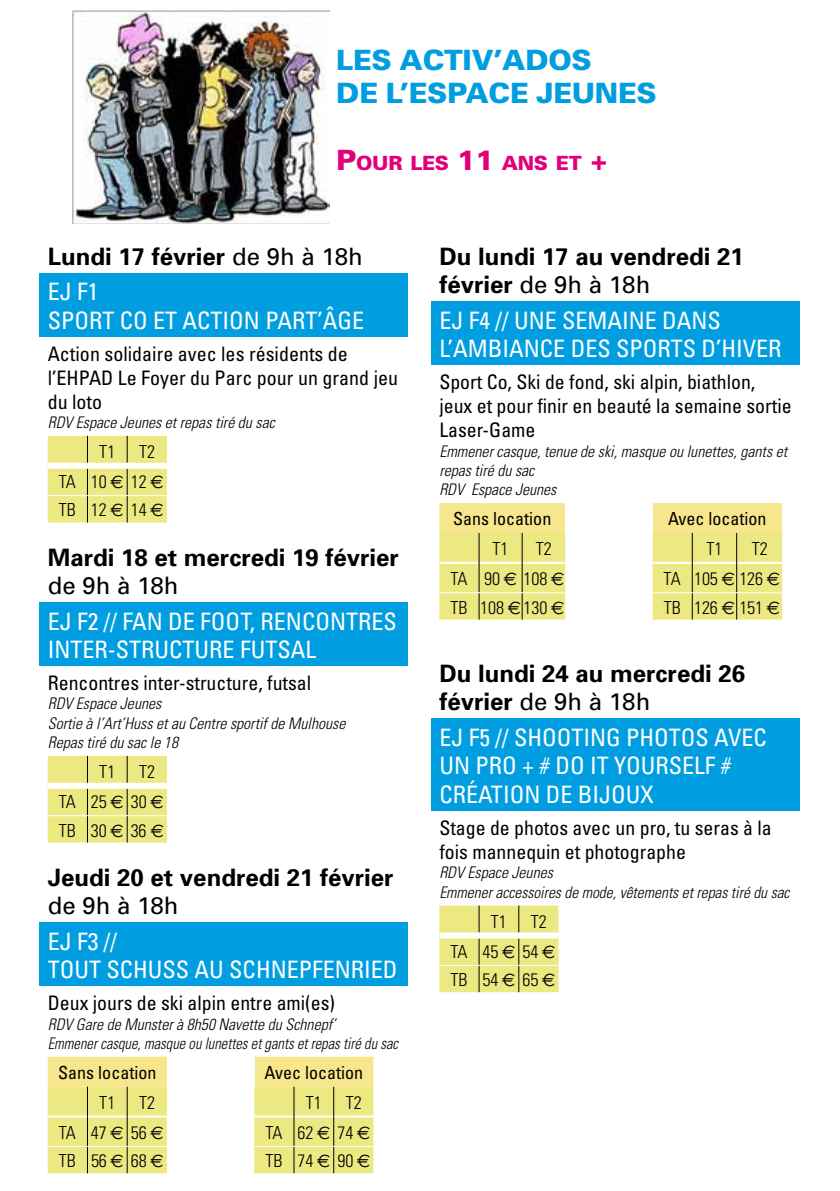
<style>
.page{position:relative;width:840px;height:1191px;background:#fff}
.page>*{position:absolute;margin:0;border:0;box-sizing:border-box;transform-origin:0 0}
.t1{font:900 28px/33.6px "Univers";letter-spacing:-.01em;color:#009ee0}
.t2{font:condensed 24px/28.8px "Univers";color:#fff}
.t3{font:700 24px/28.8px "Univers";color:#000}
.t4{font:24px "Univers";color:#000}
.t5{font:condensed 20px/24px "Univers";color:#000}
.t6{font:900 19.6px "Univers";letter-spacing:-.015em;color:#e2007a}
.t7{font:300 condensed 18px/29.2px "Univers";letter-spacing:-.005em;color:#000}
.t8{font:condensed 18px "Univers";color:#000}
.t9{font:italic 300 condensed 16px/19.2px "Univers";color:#000}
.s1{font-size:28px}
.s2{font-weight:400}
.s3{font-weight:400;font-stretch:condensed;color:#fff}
.s4{font-family:"Euro Sig";font-weight:400;font-stretch:normal}
</style>
<div class="page">
<div style="left:40px;top:273px;width:368px;height:64px;background:#009ee0"></div>
<div style="left:48px;top:436px;width:119px;height:86px;background:#ede982"></div>
<div style="left:48px;top:463px;width:39px;height:6px;background:#fff"></div>
<div style="left:87px;top:463px;width:40px;height:6px;background:#fff"></div>
<div style="left:127px;top:463px;width:40px;height:6px;background:#fff"></div>
<div style="left:40px;top:602px;width:368px;height:64px;background:#009ee0"></div>
<div style="left:48px;top:756px;width:119px;height:86px;background:#ede982"></div>
<div style="left:48px;top:783px;width:39px;height:6px;background:#fff"></div>
<div style="left:87px;top:783px;width:40px;height:6px;background:#fff"></div>
<div style="left:127px;top:783px;width:40px;height:6px;background:#fff"></div>
<div style="left:40px;top:922px;width:368px;height:64px;background:#009ee0"></div>
<svg style="left:48px;top:1056px;width:325px;height:117px"></svg>
<div style="left:431px;top:301px;width:368px;height:64px;background:#009ee0"></div>
<svg style="left:439px;top:503px;width:342px;height:116px"></svg>
<div style="left:431px;top:718px;width:368px;height:93px;background:#009ee0"></div>
<svg style="left:439px;top:905px;width:119px;height:87px;background:#e9e583"></svg>
<div style="left:439px;top:932px;width:40px;height:6px;background:#fff"></div>
<div style="left:479px;top:932px;width:39px;height:6px;background:#fff"></div>
<div style="left:518px;top:932px;width:40px;height:6px;background:#fff"></div>
<img style="left:72px;top:10px;width:257px;height:214px">
<h1 class="t1" style="left:336px;top:43px;width:322px">LES ACTIV’ADOS<br>DE L’ESPACE JEUNES</h1>
<p class="t6" style="left:336px;top:151px;width:273px"><span class="s1">P</span>OUR LES <span class="s1">11</span> ANS ET <span class="s1">+</span></p>
<h2 class="t3" style="left:48px;top:238px;width:316px;line-height:35.2px">Lundi 17 février <span class="s2">de 9h à 18h<br></span><span class="s3">EJ F1</span></h2>
<h2 class="t2" style="left:48px;top:305px;width:315px">Sport Co et Action Part’âge</h2>
<p class="t5" style="left:48px;top:341px;width:352px">Action solidaire avec les résidents de l’EHPAD Le Foyer du Parc pour un grand jeu du loto</p>
<p class="t9" style="left:48px;top:412px;width:228px">RDV Espace Jeunes et repas tiré du sac</p>
<p class="t7" style="left:99px;top:437px;width:17px">T1</p>
<p class="t7" style="left:59px;top:437px;width:106px;text-indent:80px">T2<br>TA 10 <span class="s4">€</span> 12 <span class="s4">€<br></span>TB 12 <span class="s4">€</span> 14 <span class="s4">€</span></p>
<h2 class="t3" style="left:48px;top:542px;width:352px">Mardi 18 et mercredi 19 février</h2>
<h2 class="t4" style="left:48px;top:572px;width:132px">de 9h à 18h</h2>
<h2 class="t2" style="left:48px;top:606px;width:336px">EJ F2 // Fan de foot, rencontres inter-structure futsal</h2>
<p class="t5" style="left:48px;top:671px;width:265px">Rencontres inter-structure, futsal</p>
<p class="t9" style="left:48px;top:694px;width:299px">RDV Espace Jeunes<br>Sortie à l’Art’Huss et au Centre sportif de Mulhouse<br>Repas tiré du sac le 18</p>
<p class="t7" style="left:99px;top:757px;width:17px">T1</p>
<p class="t7" style="left:59px;top:757px;width:107px;text-indent:80px">T2<br>TA 25 <span class="s4">€</span> 30 <span class="s4">€<br></span>TB 30 <span class="s4">€</span> 36 <span class="s4">€</span></p>
<h2 class="t3" style="left:48px;top:862px;width:347px">Jeudi 20 et vendredi 21 février</h2>
<h2 class="t4" style="left:48px;top:892px;width:132px">de 9h à 18h</h2>
<h2 class="t2" style="left:48px;top:926px;width:336px">EJ F3 //<br>Tout schuss Au Sch nepfenried</h2>
<p class="t5" style="left:48px;top:991px;width:289px">Deux jours de ski alpin entre ami(es)</p>
<p class="t9" style="left:48px;top:1014px;width:352px">RDV Gare de Munster à 8h50 Navette du Schnepf’<br>Emmener casque, masque ou lunettes et gants et repas tiré du sac</p>
<p class="t8" style="left:58px;top:1061px;width:99px">Sans location</p>
<p class="t8" style="left:264px;top:1061px;width:100px">Avec location</p>
<p class="t7" style="left:99px;top:1087px;width:17px">T1</p>
<p class="t7" style="left:139px;top:1087px;width:17px">T2</p>
<p class="t7" style="left:306px;top:1087px;width:17px">T1</p>
<p class="t7" style="left:345px;top:1087px;width:17px">T2</p>
<p class="t7" style="left:59px;top:1117px;width:106px">TA 47 <span class="s4">€</span> 56 <span class="s4">€</span></p>
<p class="t7" style="left:265px;top:1117px;width:106px">TA 62 <span class="s4">€</span> 74 <span class="s4">€</span></p>
<p class="t7" style="left:59px;top:1146px;width:106px">TB 56 <span class="s4">€</span> 68 <span class="s4">€</span></p>
<p class="t7" style="left:265px;top:1146px;width:106px">TB 74 <span class="s4">€</span> 90 <span class="s4">€</span></p>
<h2 class="t3" style="left:439px;top:242px;width:306px">Du lundi 17 au vendredi 21 février <span class="s2">de 9h à 18h</span></h2>
<h2 class="t2" style="left:439px;top:305px;width:280px">EJ F4 // U ne semaine dans l’ambiance des</h2>
<h2 class="t2" style="left:615px;top:334px;width:153px">sports d’h iveR</h2>
<p class="t5" style="left:439px;top:370px;width:353px">Sport Co, Ski de fond, ski alpin, biathlon, jeux et pour finir en beauté la semaine sortie<br>Laser-Game</p>
<p class="t9" style="left:439px;top:441px;width:349px">Emmener casque, tenue de ski, masque ou lunettes, gants et repas tiré du sac<br>RDV Espace Jeunes</p>
<p class="t8" style="left:453px;top:507px;width:99px">Sans location</p>
<p class="t8" style="left:667px;top:507px;width:100px">Avec location</p>
<p class="t7" style="left:492px;top:534px;width:17px">T1</p>
<p class="t7" style="left:535px;top:534px;width:17px">T2</p>
<p class="t7" style="left:706px;top:534px;width:17px">T1</p>
<p class="t7" style="left:751px;top:534px;width:17px">T2</p>
<p class="t7" style="left:450px;top:564px;width:115px">TA 90 <span class="s4">€</span> 108 <span class="s4">€</span></p>
<p class="t7" style="left:663px;top:564px;width:118px">TA 105 <span class="s4">€</span> 126 <span class="s4">€</span></p>
<p class="t7" style="left:450px;top:592px;width:115px">TB 108 <span class="s4">€</span> 130 <span class="s4">€</span></p>
<p class="t7" style="left:663px;top:592px;width:118px">TB 126 <span class="s4">€</span> 151 <span class="s4">€</span></p>
<h2 class="t3" style="left:439px;top:658px;width:307px">Du lundi 24 au mercredi 26 février <span class="s2">de 9h à 18h</span></h2>
<h2 class="t2" style="left:439px;top:722px;width:314px">EJ F5 // Sh ooting ph otos avec un pro + # d o it yourself</h2>
<h2 class="t2" style="left:720px;top:751px;width:12px">#</h2>
<h2 class="t2" style="left:439px;top:780px;width:216px">création de bij oux</h2>
<p class="t5" style="left:439px;top:815px;width:334px">Stage de photos avec un pro, tu seras à la fois mannequin et photographe</p>
<p class="t9" style="left:439px;top:863px;width:351px">RDV Espace Jeunes<br>Emmener accessoires de mode, vêtements et repas tiré du sac</p>
<p class="t7" style="left:490px;top:906px;width:17px">T1</p>
<p class="t7" style="left:450px;top:906px;width:106px;text-indent:80px">T2<br>TA 45 <span class="s4">€</span> 54 <span class="s4">€<br></span>TB 54 <span class="s4">€</span> 65 <span class="s4">€</span></p>
</div>
